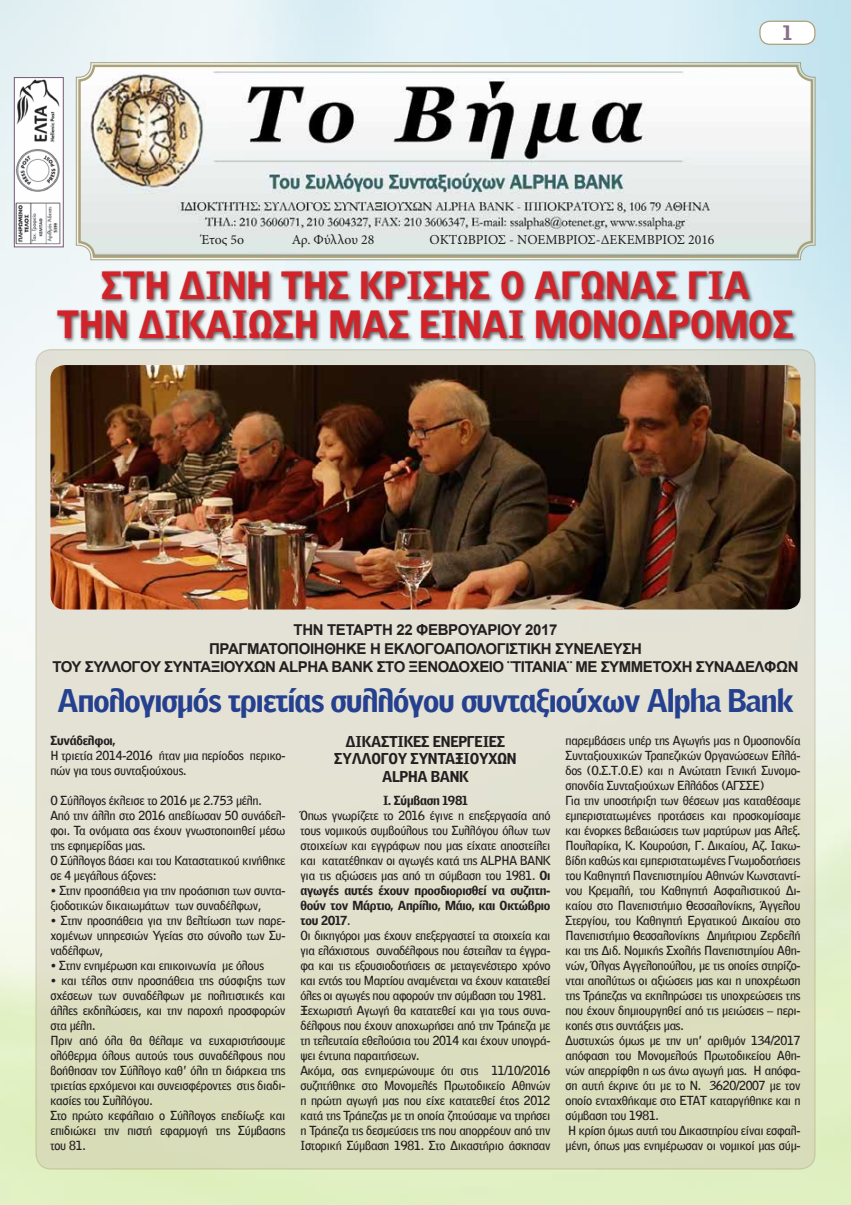
<style>
.page{position:relative;width:851px;height:1205px;background:#fff}
.page>*{position:absolute;margin:0;border:0;box-sizing:border-box;transform-origin:0 0}
.t1{font:700 37.5px/38.8px "PF Bell Gothic Text";color:#d2232a;text-align:center}
.t2{font:700 31.25px "PF Bell Gothic Text";letter-spacing:-.03em;color:#25408f}
.t3{font:700 20px "PF Bell Gothic Text";color:#886f88}
.t4{font:700 15px/18.8px "Arial";letter-spacing:-.03em;color:#231f20;text-align:center}
.t5{font:700 15px/17.5px "PF Bell Gothic Text";letter-spacing:-.02em;color:#231f20;text-align:center}
.t6{font:13.75px "Minion Pro";color:#231f20}
.t7{font:12.5px/15px "PF Bell Gothic Text";letter-spacing:-.02em;color:#231f20}
.t8{font:700 12.5px "PF Bell Gothic Text";letter-spacing:-.02em;color:#231f20}
.s1{font-weight:700}
</style>
<div class="page">
<img style="left:0;top:0;width:850px;height:1205px">
<div style="left:36px;top:350px;width:778px;height:819px;background:linear-gradient(to bottom,#dddbd7,#dee0c0);border-radius:15px"></div>
<svg style="left:75px;top:62px;width:740px;height:199px"></svg>
<div style="left:78px;top:65px;width:735px;height:193px;border:2px solid #aca179;border-radius:14px"></div>
<img style="left:16px;top:79px;width:45px;height:166px">
<div style="left:14px;top:77px;width:49px;height:170px;border:1px solid #735775"></div>
<img style="left:50px;top:365px;width:750px;height:244px">
<div style="left:55px;top:269px;width:743px;height:75px;background:#231f20;opacity:.75"></div>
<div style="left:759px;top:21px;width:55px;height:23px;background:#fff;border-radius:10px"></div>
<div style="left:759px;top:21px;width:56px;height:24px;border:1px solid #aca179;border-radius:10px"></div>
<h3 class="t3" style="left:782px;top:20px;width:11px">1</h3>
<p class="t6" style="left:201px;top:231px;width:44px">Έτος 5ο</p>
<p class="t6" style="left:291px;top:231px;width:84px">Αρ. Φύλλου 28</p>
<p class="t6" style="left:429px;top:231px;width:286px">OKΤΩΒΡΙΟΣ - ΝΟΕΜΒΡΙΟΣ-ΔΕΚΕΜΒΡΙΟΣ 2016</p>
<h1 class="t1" style="left:57px;top:265px;width:738px">ΣΤΗ ΔΙΝΗ ΤΗΣ ΚΡΙΣΗΣ Ο ΑΓΩΝΑΣ ΓΙΑ<br>ΤΗΝ ΔΙΚΑΙΩΣΗ ΜΑΣ ΕΙΝΑΙ ΜΟΝΟΔΡΟΜΟΣ</h1>
<p class="t4" style="left:52px;top:621px;width:747px">ΤΗΝ ΤΕΤΑΡΤΗ 22 ΦΕΒΡΟΥΑΡΙΟΥ 2017<br>ΠΡΑΓΜΑΤΟΠΟΙΗΘΗΚΕ Η ΕΚΛΟΓΟΑΠΟΛΟΓΙΣΤΙΚΗ ΣΥΝΕΛΕΥΣΗ<br>ΤΟΥ ΣΥΛΛΟΓΟΥ ΣΥΝΤΑΞΙΟΥΧΩΝ ALPHA BANK ΣΤΟ ΞΕΝΟΔΟΧΕΙΟ ¨ΤΙΤΑΝΙΑ¨ ΜΕ ΣΥΜΜΕΤΟΧΗ ΣΥΝΑΔΕΛΦΩΝ</p>
<h2 class="t2" style="left:58px;top:681px;width:737px">Απολογισμός τριετίας συλλόγου συνταξιούχων Alpha Bank</h2>
<p class="t8" style="left:50px;top:732px;width:67px">Συνάδελφοι,</p>
<p class="t7" style="left:50px;top:747px;width:236px">Η τριετία 2014-2016 ήταν μια περίοδος περικο&shy;πών για τους συνταξιούχους.</p>
<p class="t7" style="left:50px;top:792px;width:236px">Ο Σύλλογος έκλεισε το 2016 με 2.753 μέλη.<br>Από την άλλη στο 2016 απεβίωσαν 50 συνάδελ&shy;φοι. Τα ονόματα σας έχουν γνωστοποιηθεί μέσω της εφημερίδας μας.<br>O Σύλλογος βάσει και του Καταστατικού κινήθηκε σε 4 μεγάλους άξονες:</p>
<p class="t7" style="left:50px;top:882px;width:236px">• Στην προσπάθεια για την προάσπιση των συντα&shy;ξιοδοτικών δικαιωμάτων των συναδέλφων,</p>
<p class="t7" style="left:50px;top:912px;width:236px;text-align:justify">• Στην προσπάθεια για την βελτίωση των παρε&shy;χομένων υπηρεσιών Υγείας στο σύνολο των Συ&shy;ναδέλφων,</p>
<p class="t7" style="left:50px;top:957px;width:215px">• Στην ενημέρωση και επικοινωνία με όλους</p>
<p class="t7" style="left:50px;top:972px;width:236px">• και τέλος στην προσπάθεια της σύσφιξης των σχέσεων των συναδέλφων με πολιτιστικές και άλλες εκδηλώσεις, και την παροχή προσφορών στα μέλη.<br>Πριν από όλα θα θέλαμε να ευχαριστήσουμε ολόθερμα όλους αυτούς τους συναδέλφους που βοήθησαν τον Σύλλογο καθ’ όλη τη διάρκεια της τριετίας ερχόμενοι και συνεισφέροντες στις διαδι&shy;κασίες του Συλλόγου.<br>Στο πρώτο κεφάλαιο ο Σύλλογος επεδίωξε και επιδιώκει την πιστή εφαρμογή της Σύμβασης του 81.</p>
<p class="t5" style="left:334px;top:732px;width:184px">ΔΙΚΑΣΤΙΚΕΣ ΕΝΕΡΓΕΙΕΣ<br>ΣΥΛΛΟΓΟΥ ΣΥΝΤΑΞΙΟΥΧΩΝ<br>ALPHA BANK</p>
<p class="t8" style="left:383px;top:793px;width:86px">Ι. Σύμβαση 1981</p>
<p class="t7" style="left:300px;top:808px;width:251px">Όπως γνωρίζετε το 2016 έγινε η επεξεργασία από τους νομικούς συμβούλους του Συλλόγου όλων των στοιχείων και εγγράφων που μας είχατε αποστείλει και κατατέθηκαν οι αγωγές κατά της ALPHA BANΚ για τις αξιώσεις μας από τη σύμβαση του 1981. <span class="s1">Οι αγωγές αυτές έχουν προσδιορισθεί να συζητη&shy;θούν τον Μάρτιο, Απρίλιο, Μάιο, και Οκτώβριο του 2017</span>.<br>Οι δικηγόροι μας έχουν επεξεργαστεί τα στοιχεία και για ελάχιστους συναδέλφους που έστειλαν τα έγγρα&shy;φα και τις εξουσιοδοτήσεις σε μεταγενέστερο χρόνο και εντός του Μαρτίου αναμένεται να έχουν κατατεθεί όλες οι αγωγές που αφορούν την σύμβαση του 1981.<br>Ξεχωριστή Αγωγή θα κατατεθεί και για τους συνα&shy;δέλφους που έχουν αποχωρήσει από την Τράπεζα με τη τελευταία εθελούσια του 2014 και έχουν υπογρά&shy;ψει έντυπα παραιτήσεων.<br>Ακόμα, σας ενημερώνουμε ότι στις 11/10/2016 συζητήθηκε στο Μονομελές Πρωτοδικείο Αθηνών η πρώτη αγωγή μας που είχε κατατεθεί έτος 2012 κατά της Τράπεζας με τη οποία ζητούσαμε να τηρήσει η Τράπεζα τις δεσμεύσεις της που απορρέουν από την Ιστορική Σύμβαση 1981. Στο Δικαστήριο άσκησαν</p>
<p class="t7" style="left:565px;top:732px;width:236px">παρεμβάσεις υπέρ της Αγωγής μας η Ομοσπονδία Συνταξιουχικών Τραπεζικών Οργανώσεων Ελλά&shy;δος (Ο.Σ.Τ.Ο.Ε) και η Ανώτατη Γενική Συνομο&shy;σπονδία Συνταξιούχων Ελλάδος (ΑΓΣΣΕ)<br>Για την υποστήριξη των θέσεων μας καταθέσαμε εμπεριστατωμένες προτάσεις και προσκομίσαμε και ένορκες βεβαιώσεις των μαρτύρων μας Αλεξ.<br>Πουλαρίκα, Κ. Κουρούση, Γ. Δικαίου, Αζ. Ιακω&shy;βίδη καθώς και εμπεριστατωμένες Γνωμοδοτήσεις του Καθηγητή Πανεπιστημίου Αθηνών Κωνσταντί&shy;νου Κρεμαλή, του Καθηγητή Ασφαλιστικού Δι&shy;καίου στο Πανεπιστήμιο Θεσσαλονίκης, Άγγελου Στεργίου, του Καθηγητή Εργατικού Δικαίου στο Πανεπιστήμιο Θεσσαλονίκης Δημήτριου Ζερδελή και της Διδ. Νομικής Σχολής Πανεπιστημίου Αθη&shy;νών, Όλγας Αγγελοπούλου, με τις οποίες στηρίζο&shy;νται απολύτως οι αξιώσεις μας και η υποχρέωση της Τράπεζας να εκπληρώσει τις υποχρεώσεις της που έχουν δημιουργηθεί από τις μειώσεις – περι&shy;κοπές στις συντάξεις μας.<br>Δυστυχώς όμως με την υπ’ αριθμόν 134/2017 απόφαση του Μονομελούς Πρωτοδικείου Αθη&shy;νών απερρίφθη η ως άνω αγωγή μας. Η απόφα&shy;ση αυτή έκρινε ότι με το Ν. 3620/2007 με τον οποίο ενταχθήκαμε στο ΕΤΑΤ καταργήθηκε και η σύμβαση του 1981.<br>Η κρίση όμως αυτή του Δικαστηρίου είναι εσφαλ&shy;μένη, όπως μας ενημέρωσαν οι νομικοί μας σύμ-</p>
</div>
